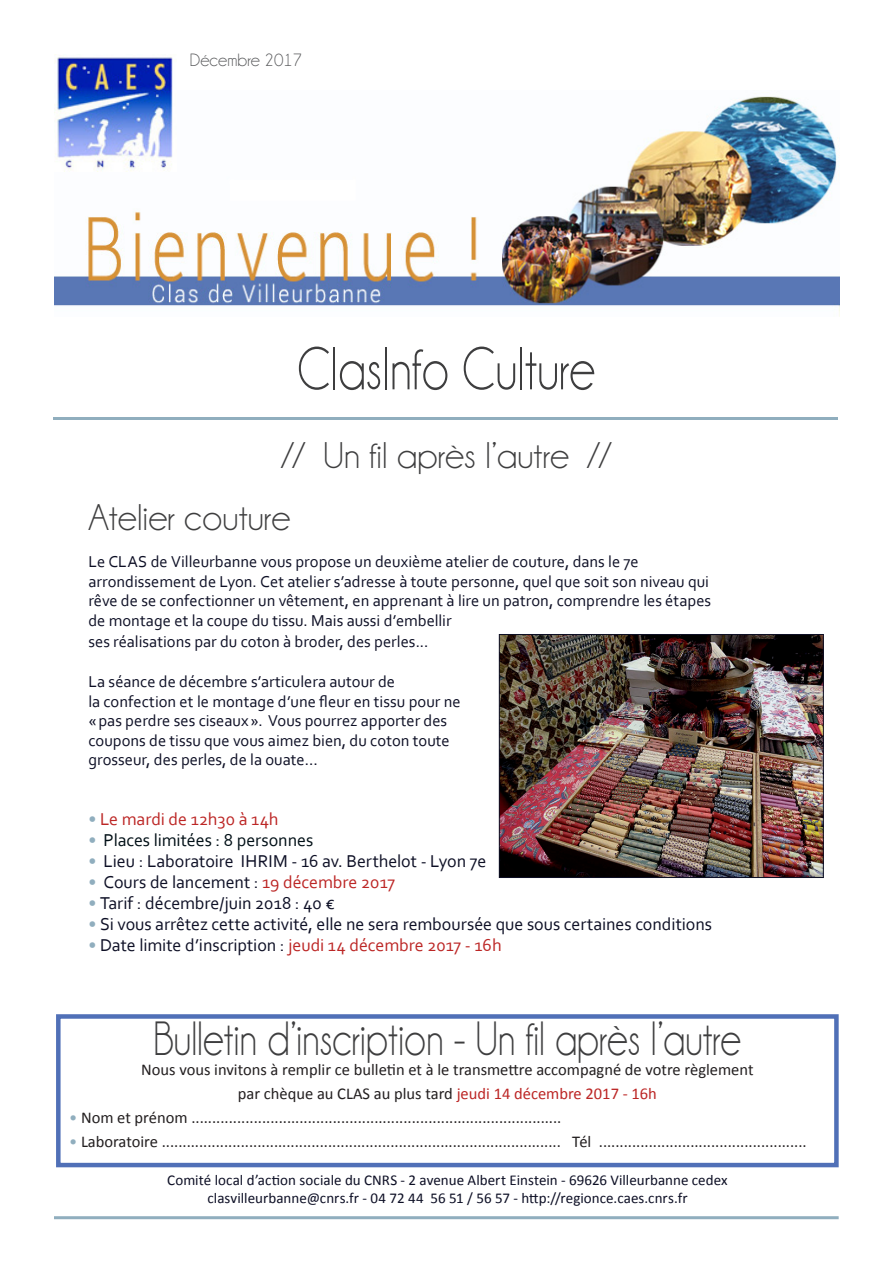
<style>
.page{position:relative;width:893px;height:1263px;background:#fff}
.page>*{position:absolute;margin:0;border:0;box-sizing:border-box;transform-origin:0 0}
.t1{font:61.2px "Champagne&Limousines";color:#3e3e3f;scale:.83 1}
.t2{font:48.6px "Champagne&Limousines";color:#3e3e3f;scale:.83 1}
.t3{font:37.5px "Champagne&Limousines";color:#3e3e3f}
.t4{font:18px "Corbel";letter-spacing:-.005em;color:#0d0f25}
.t5{font:18px "Corbel";letter-spacing:-.005em;color:#000f16}
.t6{font:18px "Corbel";letter-spacing:-.005em;color:#bc2625}
.t7{font:18px "Champagne&Limousines";color:#57585a}
.t8{font:16.5px/19.5px "Corbel";color:#0d0f25}
.t9{font:16.5px/24px "Calibri";color:#231f20;text-align:center}
.t10{font:15px/18px "Calibri";letter-spacing:.005em;color:#0d0f25;text-align:center}
.s1{color:#90aebe}
.s2{color:#bc2625}
</style>
<div class="page">
<hr style="left:53px;top:417px;width:785px;height:3px;background:#90aebe">
<div style="left:54px;top:1216px;width:785px;height:3px;border:2px solid #90aebe"></div>
<div style="left:56px;top:1014px;width:783px;height:153px;border:4px solid #5070b7"></div>
<img style="left:501px;top:636px;width:320px;height:240px">
<div style="left:499px;top:634px;width:324px;height:244px;border:1px solid #0d0f25"></div>
<img style="left:54px;top:96px;width:785px;height:210px">
<img style="left:54px;top:54px;width:122px;height:118px">
<p class="t7" style="left:190px;top:51px;width:114px">Décembre 2017</p>
<p class="t1" style="left:297px;top:338px;width:361px">ClasInfo Culture</p>
<p class="t3" style="left:282px;top:436px;width:331px">// Un fil après l’autre //</p>
<p class="t3" style="left:88px;top:498px;width:204px">Atelier couture</p>
<p class="t8" style="left:88px;top:552px;width:624px">Le CLAS de Villeurbanne vous propose un deuxième atelier de couture, dans le 7e arrondissement de Lyon. Cet atelier s’adresse à toute personne, quel que soit son niveau qui rêve de se confectionner un vêtement, en apprenant à lire un patron, comprendre les étapes de montage et la coupe du tissu. Mais aussi d’embellir</p>
<p class="t8" style="left:88px;top:631px;width:342px">ses réalisations par du coton à broder, des perles...</p>
<p class="t8" style="left:88px;top:672px;width:374px">La séance de décembre s’articulera autour de<br>la confection et le montage d’une fleur en tissu pour ne «pas perdre ses ciseaux ». Vous pourrez apporter des coupons de tissu que vous aimez bien, du coton toute grosseur, des perles, de la ouate…</p>
<p class="t6" style="left:88px;top:808px;width:192px"><span class="s1">•</span> Le mardi de 12h30 à 14h</p>
<p class="t5" style="left:88px;top:829px;width:226px"><span class="s1">•</span> Places limitées : 8 personnes</p>
<p class="t4" style="left:88px;top:850px;width:399px"><span class="s1">•</span> Lieu : Laboratoire IHRIM - 16 av. Berthelot - Lyon 7e</p>
<p class="t4" style="left:88px;top:871px;width:308px"><span class="s1">•</span> Cours de lancement : <span class="s2">19 décembre 2017</span></p>
<p class="t4" style="left:88px;top:892px;width:248px"><span class="s1">•</span> Tarif : décembre/juin 2018 : 40 €</p>
<p class="t4" style="left:88px;top:913px;width:625px"><span class="s1">•</span> Si vous arrêtez cette activité, elle ne sera remboursée que sous certaines conditions</p>
<p class="t4" style="left:88px;top:934px;width:415px"><span class="s1">•</span> Date limite d’inscription : <span class="s2">jeudi 14 décembre 2017 - 16h</span></p>
<p class="t2" style="left:154px;top:1014px;width:710px">Bulletin d’inscription - Un fil après l’autre</p>
<p class="t9" style="left:141px;top:1057px;width:614px">Nous vous invitons à remplir ce bulletin et à le transmettre accompagné de votre règlement par chèque au CLAS au plus tard <span class="s2">jeudi 14 décembre 2017 - 16h</span></p>
<p class="t9" style="left:69px;top:1105px;width:494px"><span class="s1">•</span> Nom et prénom .........................................................................................</p>
<p class="t9" style="left:69px;top:1129px;width:739px"><span class="s1">•</span> Laboratoire ................................................................................................ Tél ..................................................</p>
<p class="t10" style="left:167px;top:1171px;width:562px">Comité local d’action sociale du CNRS - 2 avenue Albert Einstein - 69626 Villeurbanne cedex clasvilleurbanne@cnrs.fr - 04 72 44 56 51 / 56 57 - http://regionce.caes.cnrs.fr</p>
</div>
